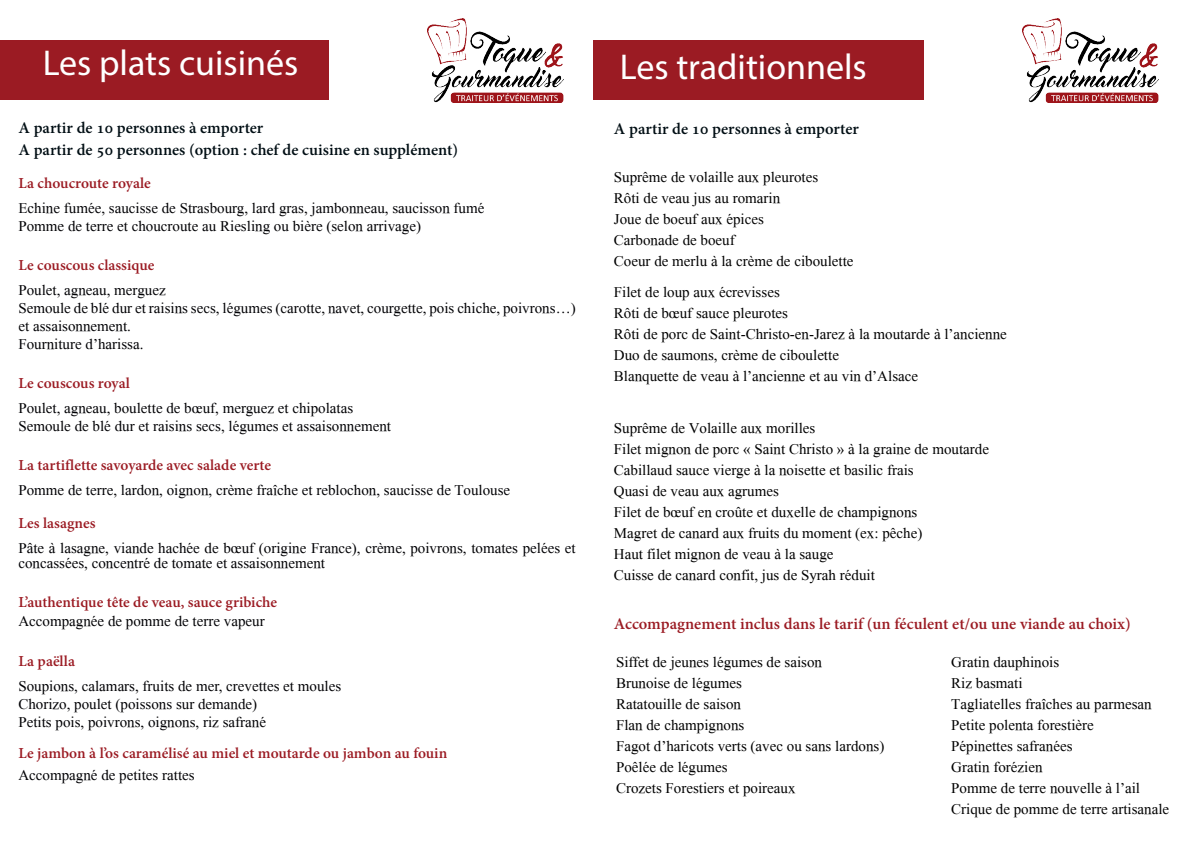
<style>
.page{position:relative;width:1191px;height:842px;background:#fff}
.page>*{position:absolute;margin:0;border:0;box-sizing:border-box;transform-origin:0 0}
.Titre{font:36px "Myriad Pro";color:#fff}
.Style_de_paragraphe{font:700 16px "Adobe Hebrew";color:#000e14}
.Style_de_paragraphe-2{font:700 16px "Adobe Hebrew";color:#9b1b23}
.t1{font:15px "Mongolian Baiti";color:#000}
.Style_de_paragraphe-3{font:15px/18px "Mongolian Baiti";color:#000104}
.Style_de_paragraphe-4{font:700 15px "Adobe Hebrew";color:#9b1b23}
</style>
<div class="page">
<div style="left:0;top:40px;width:328px;height:60px;background:#9b1b23"></div>
<img style="left:427px;top:19px;width:136px;height:84px">
<div style="left:593px;top:40px;width:330px;height:60px;background:#9b1b23"></div>
<img style="left:1023px;top:19px;width:135px;height:84px">
<p class="Titre" style="left:43px;top:41px;width:257px">Les plats cuisinés</p>
<p class="Style_de_paragraphe" style="left:18px;top:118px;width:246px">A partir de 10 personnes à emporter</p>
<p class="Style_de_paragraphe" style="left:18px;top:140px;width:441px">A partir de 50 personnes (option : chef de cuisine en supplément)</p>
<p class="Style_de_paragraphe-4" style="left:18px;top:174px;width:134px">La choucroute royale</p>
<p class="Style_de_paragraphe-3" style="left:18px;top:199px;width:467px">Echine fumée, saucisse de Strasbourg, lard gras, jambonneau, saucisson fumé</p>
<p class="Style_de_paragraphe-3" style="left:18px;top:217px;width:404px">Pomme de terre et choucroute au Riesling ou bière (selon arrivage)</p>
<p class="Style_de_paragraphe-4" style="left:18px;top:256px;width:137px">Le couscous classique</p>
<p class="Style_de_paragraphe-3" style="left:18px;top:281px;width:149px">Poulet, agneau, merguez</p>
<p class="Style_de_paragraphe-3" style="left:18px;top:299px;width:558px">Semoule de blé dur et raisins secs, légumes (carotte, navet, courgette, pois chiche, poivrons…) et assaisonnement.</p>
<p class="Style_de_paragraphe-3" style="left:18px;top:335px;width:126px">Fourniture d’harissa.</p>
<p class="Style_de_paragraphe-4" style="left:18px;top:374px;width:113px">Le couscous royal</p>
<p class="Style_de_paragraphe-3" style="left:18px;top:399px;width:336px">Poulet, agneau, boulette de bœuf, merguez et chipolatas</p>
<p class="Style_de_paragraphe-3" style="left:18px;top:417px;width:374px">Semoule de blé dur et raisins secs, légumes et assaisonnement</p>
<p class="Style_de_paragraphe-4" style="left:18px;top:456px;width:254px">La tartiflette savoyarde avec salade verte</p>
<p class="Style_de_paragraphe-3" style="left:18px;top:481px;width:493px">Pomme de terre, lardon, oignon, crème fraîche et reblochon, saucisse de Toulouse</p>
<p class="Style_de_paragraphe-4" style="left:18px;top:514px;width:79px">Les lasagnes</p>
<p class="Style_de_paragraphe-3" style="left:18px;top:541px;width:558px;line-height:15px">Pâte à lasagne, viande hachée de bœuf (origine France), crème, poivrons, tomates pelées et concassées, concentré de tomate et assaisonnement</p>
<p class="Style_de_paragraphe-4" style="left:18px;top:593px;width:260px">L’authentique tête de veau, sauce gribiche</p>
<p class="Style_de_paragraphe-3" style="left:18px;top:612px;width:248px">Accompagnée de pomme de terre vapeur</p>
<p class="Style_de_paragraphe-4" style="left:18px;top:652px;width:58px">La paëlla</p>
<p class="Style_de_paragraphe-3" style="left:18px;top:677px;width:324px">Soupions, calamars, fruits de mer, crevettes et moules</p>
<p class="Style_de_paragraphe-3" style="left:18px;top:695px;width:240px">Chorizo, poulet (poissons sur demande)</p>
<p class="Style_de_paragraphe-3" style="left:18px;top:713px;width:249px">Petits pois, poivrons, oignons, riz safrané</p>
<p class="Style_de_paragraphe-4" style="left:18px;top:744px;width:430px">Le jambon à l’os caramélisé au miel et moutarde ou jambon au fouin</p>
<p class="Style_de_paragraphe-3" style="left:18px;top:766px;width:178px">Accompagné de petites rattes</p>
<p class="Titre" style="left:620px;top:45px;width:248px">Les traditionnels</p>
<p class="Style_de_paragraphe" style="left:614px;top:119px;width:246px">A partir de 10 personnes à emporter</p>
<p class="t1" style="left:614px;top:169px;width:206px">Suprême de volaille aux pleurotes</p>
<p class="t1" style="left:614px;top:190px;width:168px">Rôti de veau jus au romarin</p>
<p class="t1" style="left:614px;top:211px;width:151px">Joue de boeuf aux épices</p>
<p class="t1" style="left:614px;top:232px;width:122px">Carbonade de boeuf</p>
<p class="t1" style="left:614px;top:253px;width:241px">Coeur de merlu à la crème de ciboulette</p>
<p class="t1" style="left:614px;top:284px;width:167px">Filet de loup aux écrevisses</p>
<p class="t1" style="left:614px;top:305px;width:176px">Rôti de bœuf sauce pleurotes</p>
<p class="t1" style="left:614px;top:326px;width:394px">Rôti de porc de Saint-Christo-en-Jarez à la moutarde à l’ancienne</p>
<p class="t1" style="left:614px;top:347px;width:226px">Duo de saumons, crème de ciboulette</p>
<p class="t1" style="left:614px;top:368px;width:306px">Blanquette de veau à l’ancienne et au vin d’Alsace</p>
<p class="t1" style="left:614px;top:420px;width:203px">Suprême de Volaille aux morilles</p>
<p class="t1" style="left:614px;top:441px;width:376px">Filet mignon de porc « Saint Christo » à la graine de moutarde</p>
<p class="t1" style="left:614px;top:462px;width:301px">Cabillaud sauce vierge à la noisette et basilic frais</p>
<p class="t1" style="left:614px;top:483px;width:166px">Quasi de veau aux agrumes</p>
<p class="t1" style="left:614px;top:504px;width:305px">Filet de bœuf en croûte et duxelle de champignons</p>
<p class="t1" style="left:614px;top:525px;width:310px">Magret de canard aux fruits du moment (ex: pêche)</p>
<p class="t1" style="left:614px;top:546px;width:221px">Haut filet mignon de veau à la sauge</p>
<p class="t1" style="left:614px;top:567px;width:262px">Cuisse de canard confit, jus de Syrah réduit</p>
<p class="Style_de_paragraphe-2" style="left:614px;top:614px;width:518px">Accompagnement inclus dans le tarif (un féculent et/ou une viande au choix)</p>
<p class="t1" style="left:616px;top:654px;width:207px">Siffet de jeunes légumes de saison</p>
<p class="t1" style="left:616px;top:675px;width:127px">Brunoise de légumes</p>
<p class="t1" style="left:616px;top:696px;width:126px">Ratatouille de saison</p>
<p class="t1" style="left:616px;top:717px;width:130px">Flan de champignons</p>
<p class="t1" style="left:616px;top:738px;width:270px">Fagot d’haricots verts (avec ou sans lardons)</p>
<p class="t1" style="left:616px;top:759px;width:113px">Poêlée de légumes</p>
<p class="t1" style="left:616px;top:780px;width:181px">Crozets Forestiers et poireaux</p>
<p class="t1" style="left:951px;top:654px;width:109px">Gratin dauphinois</p>
<p class="t1" style="left:951px;top:675px;width:73px">Riz basmati</p>
<p class="t1" style="left:951px;top:696px;width:202px">Tagliatelles fraîches au parmesan</p>
<p class="t1" style="left:951px;top:717px;width:144px">Petite polenta forestière</p>
<p class="t1" style="left:951px;top:738px;width:123px">Pépinettes safranées</p>
<p class="t1" style="left:951px;top:759px;width:93px">Gratin forézien</p>
<p class="t1" style="left:951px;top:780px;width:190px">Pomme de terre nouvelle à l’ail</p>
<p class="t1" style="left:951px;top:801px;width:219px">Crique de pomme de terre artisanale</p>
</div>
